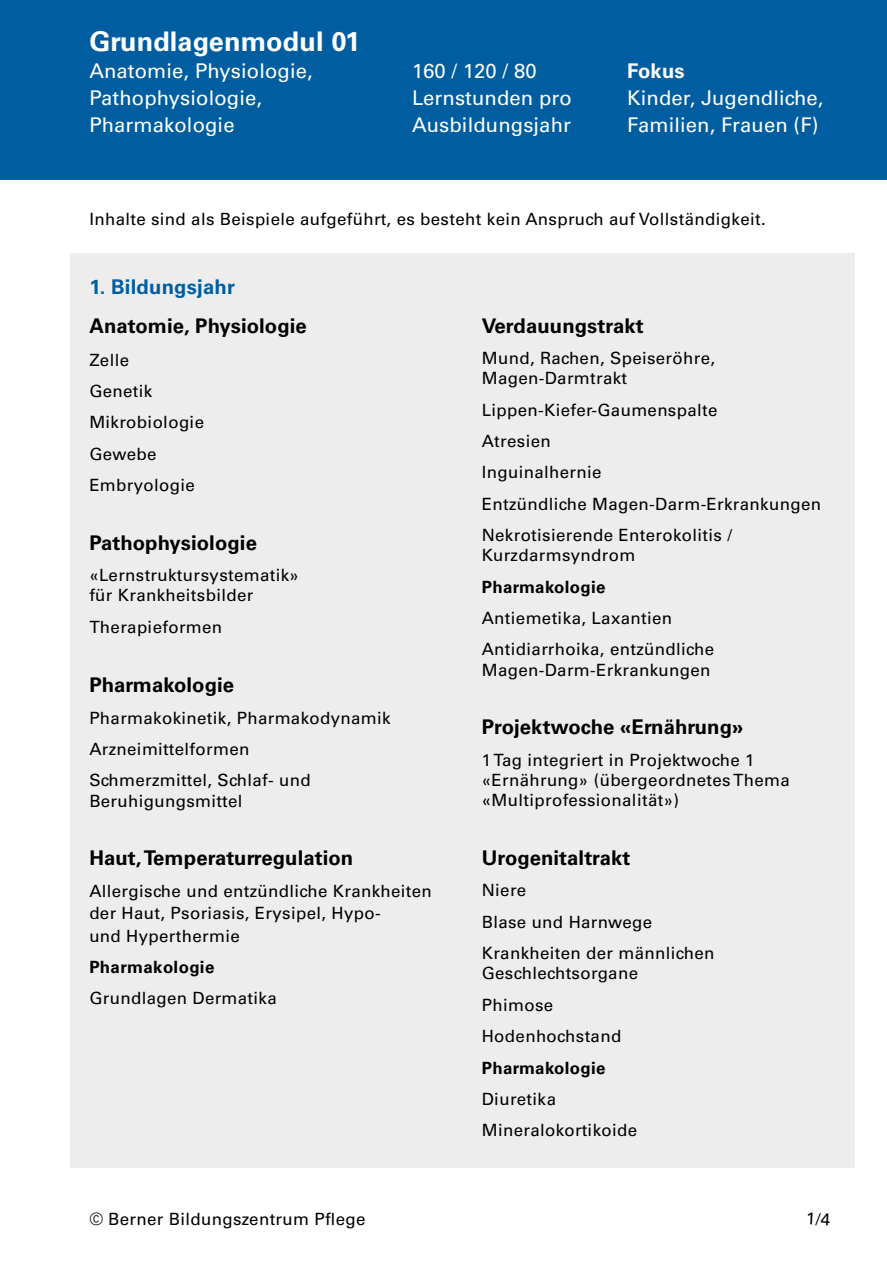
<style>
.page{position:relative;width:887px;height:1263px;background:#fff}
.page>*{position:absolute;margin:0;border:0;box-sizing:border-box;transform-origin:0 0}
.t1{font:700 27px "Univers LT Std";letter-spacing:.005em;color:#fff}
.t2{font:20.25px/27px "Univers LT Std";letter-spacing:.005em;color:#fff}
.t3{font:700 20.25px "Univers LT Std";letter-spacing:.005em;color:#000}
.t4{font:700 20.25px "Univers LT Std";letter-spacing:.01em;color:#005ea0}
.t5{font:700 20.25px "Univers LT Std";letter-spacing:.005em;color:#fff}
.t6{font:16.88px/31.3px "Univers LT Std";letter-spacing:.02em;color:#000}
.t7{font:700 16.88px "Univers LT Std";letter-spacing:.02em;color:#000}
</style>
<div class="page">
<div style="left:0;top:0;width:887px;height:180px;background:#005ea0"></div>
<div style="left:70px;top:253px;width:785px;height:914px;background:#ededed"></div>
<h1 class="t1" style="left:89px;top:26px;width:272px">Grundlagenmodul 01</h1>
<p class="t2" style="left:89px;top:58px;width:225px">Anatomie, Physiologie,<br>Pathophysiologie,<br>Pharmakologie</p>
<p class="t2" style="left:412px;top:58px;width:161px">160 / 120 / 80<br>Lernstunden pro<br>Ausbildungsjahr</p>
<p class="t5" style="left:627px;top:59px;width:59px">Fokus</p>
<p class="t2" style="left:627px;top:85px;width:198px">Kinder, Jugendliche,<br>Familien, Frauen (F)</p>
<p class="t6" style="left:89px;top:203px;width:678px">Inhalte sind als Beispiele aufgeführt, es besteht kein Anspruch auf Vollständigkeit.</p>
<p class="t4" style="left:89px;top:275px;width:147px">1. Bildungsjahr</p>
<p class="t3" style="left:89px;top:314px;width:219px">Anatomie, Physiologie</p>
<p class="t6" style="left:89px;top:344px;width:116px">Zelle<br>Genetik<br>Mikrobiologie<br>Gewebe<br>Embryologie</p>
<p class="t3" style="left:89px;top:531px;width:169px">Pathophysiologie</p>
<p class="t6" style="left:89px;top:565px;width:211px;line-height:20.2px">«Lernstruktursystematik» für Krankheitsbilder</p>
<p class="t6" style="left:89px;top:611px;width:134px">Therapieformen</p>
<p class="t3" style="left:89px;top:672px;width:146px">Pharmakologie</p>
<p class="t6" style="left:89px;top:702px;width:303px">Pharmakokinetik, Pharmakodynamik<br>Arzneimittelformen<br>Schmerzmittel, Schlaf- und</p>
<p class="t6" style="left:89px;top:785px;width:155px">Beruhigungsmittel</p>
<p class="t3" style="left:89px;top:846px;width:265px">Haut,Temperaturregulation</p>
<p class="t6" style="left:89px;top:879px;width:344px;line-height:22.5px">Allergische und entzündliche Krankheiten der Haut, Psoriasis, Erysipel, Hypo-<br>und Hyperthermie</p>
<p class="t7" style="left:89px;top:957px;width:127px">Pharmakologie</p>
<p class="t6" style="left:89px;top:983px;width:189px">Grundlagen Dermatika</p>
<p class="t6" style="left:89px;top:1203px;width:278px">© Berner Bildungszentrum Pflege</p>
<p class="t3" style="left:482px;top:314px;width:163px">Verdauungstrakt</p>
<p class="t6" style="left:482px;top:348px;width:235px;line-height:20.2px">Mund, Rachen, Speiseröhre,<br>Magen-Darmtrakt</p>
<p class="t6" style="left:482px;top:394px;width:341px">Lippen-Kiefer-Gaumenspalte<br>Atresien<br>Inguinalhernie<br>Entzündliche Magen-Darm-Erkrankungen<br>Nekrotisierende Enterokolitis /</p>
<p class="t6" style="left:482px;top:540px;width:155px">Kurzdarmsyndrom</p>
<p class="t7" style="left:482px;top:577px;width:125px">Pharmakologie</p>
<p class="t6" style="left:482px;top:603px;width:234px">Antiemetika, Laxantien<br>Antidiarrhoika, entzündliche</p>
<p class="t6" style="left:482px;top:654px;width:230px">Magen-Darm-Erkrankungen</p>
<p class="t3" style="left:482px;top:715px;width:263px">Projektwoche «Ernährung»</p>
<p class="t6" style="left:482px;top:750px;width:309px;line-height:20.2px">1 Tag integriert in Projektwoche 1 «Ernährung» (übergeordnetes Thema «Multiprofessionalität»)</p>
<p class="t3" style="left:482px;top:846px;width:150px">Urogenitaltrakt</p>
<p class="t6" style="left:482px;top:875px;width:234px">Niere<br>Blase und Harnwege<br>Krankheiten der männlichen</p>
<p class="t6" style="left:482px;top:958px;width:158px">Geschlechtsorgane<br>Phimose<br>Hodenhochstand</p>
<p class="t7" style="left:482px;top:1058px;width:125px">Pharmakologie</p>
<p class="t6" style="left:482px;top:1083px;width:157px">Diuretika<br>Mineralokortikoide</p>
</div>
